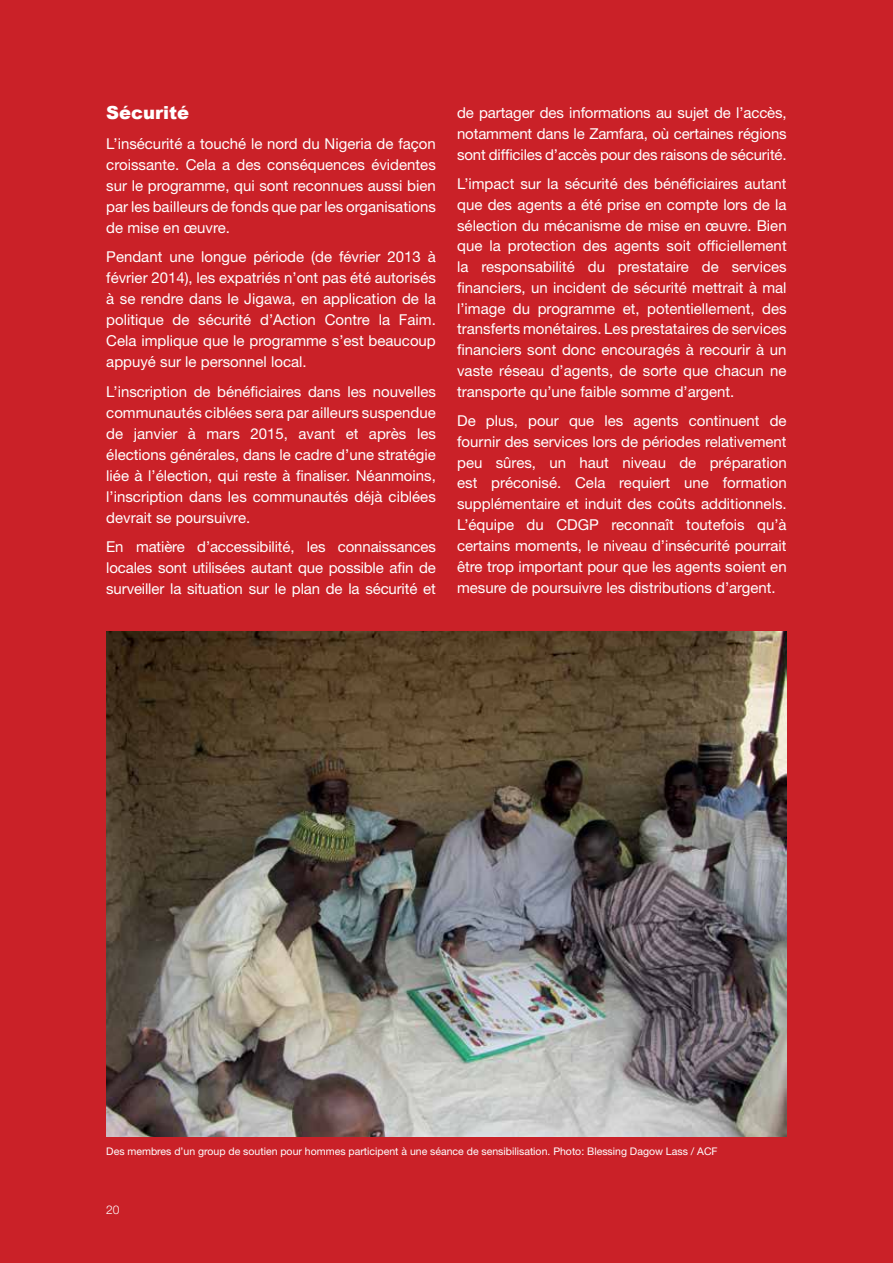
<style>
.page{position:relative;width:893px;height:1263px;background:#ca2128}
.page>*{position:absolute;margin:0;border:0;box-sizing:border-box;transform-origin:0 0}
.t1{font:900 18px "Arial";color:#fff}
.t2{font:15px/21px "Helvetica Neue";color:#fff;text-align:justify}
.t3{font:300 12px "Helvetica Neue CE";color:#fff}
.t4{font:10.5px "Helvetica Neue";color:#fff}
</style>
<div class="page">
<img style="left:106px;top:631px;width:681px;height:505px">
<p class="t1" style="left:106px;top:100px;width:84px">Sécurité</p>
<p class="t2" style="left:106px;top:133px;width:331px">L’insécurité a touché le nord du Nigeria de façon croissante. Cela a des conséquences évidentes sur le programme, qui sont reconnues aussi bien par les bailleurs de fonds que par les organisations de mise en œuvre.</p>
<p class="t2" style="left:106px;top:246px;width:331px">Pendant une longue période (de février 2013 à février 2014), les expatriés n’ont pas été autorisés à se rendre dans le Jigawa, en application de la politique de sécurité d’Action Contre la Faim.<br>Cela implique que le programme s’est beaucoup appuyé sur le personnel local.</p>
<p class="t2" style="left:106px;top:381px;width:331px">L’inscription de bénéficiaires dans les nouvelles communautés ciblées sera par ailleurs suspendue de janvier à mars 2015, avant et après les élections générales, dans le cadre d’une stratégie liée à l’élection, qui reste à finaliser. Néanmoins, l’inscription dans les communautés déjà ciblées devrait se poursuivre.</p>
<p class="t2" style="left:106px;top:536px;width:331px">En matière d’accessibilité, les connaissances locales sont utilisées autant que possible afin de surveiller la situation sur le plan de la sécurité et</p>
<p class="t2" style="left:457px;top:102px;width:331px">de partager des informations au sujet de l’accès, notamment dans le Zamfara, où certaines régions sont difficiles d’accès pour des raisons de sécurité.</p>
<p class="t2" style="left:457px;top:173px;width:331px">L’impact sur la sécurité des bénéficiaires autant que des agents a été prise en compte lors de la sélection du mécanisme de mise en œuvre. Bien que la protection des agents soit officiellement la responsabilité du prestataire de services financiers, un incident de sécurité mettrait à mal l’image du programme et, potentiellement, des transferts monétaires. Les prestataires de services financiers sont donc encouragés à recourir à un vaste réseau d’agents, de sorte que chacun ne transporte qu’une faible somme d’argent.</p>
<p class="t2" style="left:457px;top:410px;width:331px">De plus, pour que les agents continuent de fournir des services lors de périodes relativement peu sûres, un haut niveau de préparation est préconisé. Cela requiert une formation supplémentaire et induit des coûts additionnels.<br>L’équipe du CDGP reconnaît toutefois qu’à certains moments, le niveau d’insécurité pourrait être trop important pour que les agents soient en mesure de poursuivre les distributions d’argent.</p>
<p class="t4" style="left:106px;top:1145px;width:613px">Des membres d’un group de soutien pour hommes participent à une séance de sensibilisation. Photo: Blessing Dagow Lass / ACF</p>
<p class="t3" style="left:106px;top:1203px;width:15px">20</p>
</div>
